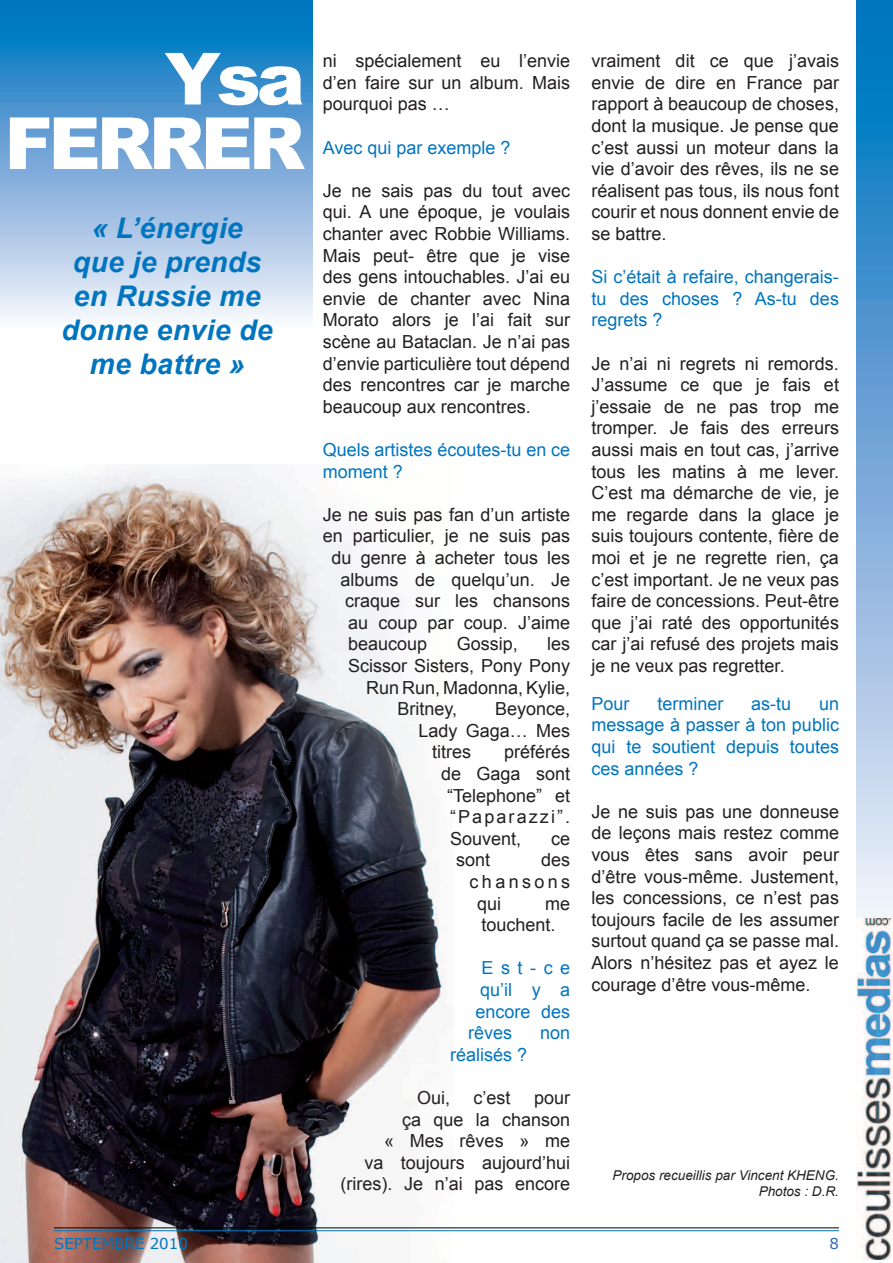
<style>
.page{position:relative;width:893px;height:1263px;background:#fff}
.page>*{position:absolute;margin:0;border:0;box-sizing:border-box;transform-origin:0 0}
.t1{font:900 72px/64.5px "Arial";letter-spacing:-.055em;color:#fff;text-align:right}
.t2{font:italic 700 28.5px/34.2px "Arial";letter-spacing:.01em;color:#0075bf;text-align:center}
.t3{font:18px/21.6px "Arial";color:#231f20;text-align:justify}
.t4{font:18px/21.6px "Arial";color:#0075bf;text-align:justify}
.t5{font:18px "Arial";letter-spacing:.115em;color:#231f20}
.t6{font:18px "Arial";letter-spacing:.19em;color:#231f20}
.t7{font:15px "Verdana";color:#0075bf}
.t8{font:15px "Verdana";color:#3369b3}
.t9{font:italic 13.5px/16.2px "Arial";color:#231f20;text-align:right}
</style>
<div class="page">
<img style="left:0;top:465px;width:454px;height:798px">
<svg style="left:0;top:0;width:312px;height:319px;background:#72abd9"></svg>
<hr style="left:54px;top:1230px;width:785px;height:1px;background:#0075bf">
<hr style="left:54px;top:1227px;width:785px;height:1px;background:#000">
<svg style="left:856px;top:0;width:37px;height:919px;background:#71abd9"></svg>
<img style="left:856px;top:919px;width:37px;height:340px">
<h1 class="t1" style="left:5px;top:44px;width:302px">Ysa<br>FERRER</h1>
<h2 class="t2" style="left:62px;top:211px;width:213px">« L’énergie<br>que je prends en Russie me donne envie de me battre »</h2>
<p class="t3" style="left:323px;top:50px;width:249px">ni spécialement eu l’envie d’en faire sur un album. Mais pourquoi pas …</p>
<p class="t4" style="left:323px;top:137px;width:189px">Avec qui par exemple ?</p>
<p class="t3" style="left:323px;top:180px;width:249px">Je ne sais pas du tout avec qui. A une époque, je voulais chanter avec Robbie Williams.<br>Mais peut- être que je vise des gens intouchables. J’ai eu envie de chanter avec Nina Morato alors je l’ai fait sur scène au Bataclan. Je n’ai pas d’envie particulière tout dépend des rencontres car je marche beaucoup aux rencontres.</p>
<p class="t4" style="left:323px;top:439px;width:249px">Quels artistes écoutes-tu en ce moment ?</p>
<p class="t3" style="left:323px;top:504px;width:249px">Je ne suis pas fan d’un artiste</p>
<p class="t3" style="left:323px;top:525px;width:249px">en particulier, je ne suis pas</p>
<p class="t3" style="left:332px;top:547px;width:240px">du genre à acheter tous les</p>
<p class="t3" style="left:341px;top:569px;width:231px">albums de quelqu’un. Je</p>
<p class="t3" style="left:345px;top:590px;width:227px">craque sur les chansons</p>
<p class="t3" style="left:348px;top:612px;width:224px">au coup par coup. J’aime</p>
<p class="t3" style="left:348px;top:633px;width:81px">beaucoup</p>
<p class="t3" style="left:457px;top:633px;width:63px">Gossip,</p>
<p class="t3" style="left:547px;top:633px;width:25px">les</p>
<p class="t3" style="left:348px;top:655px;width:224px">Scissor Sisters, Pony Pony</p>
<p class="t3" style="left:366px;top:677px;width:206px">Run Run, Madonna, Kylie,</p>
<p class="t3" style="left:398px;top:698px;width:61px">Britney,</p>
<p class="t3" style="left:495px;top:698px;width:77px">Beyonce,</p>
<p class="t3" style="left:419px;top:720px;width:153px">Lady Gaga… Mes</p>
<p class="t3" style="left:432px;top:741px;width:41px">titres</p>
<p class="t3" style="left:504px;top:741px;width:68px">préférés</p>
<p class="t3" style="left:441px;top:763px;width:131px">de Gaga sont</p>
<p class="t3" style="left:447px;top:785px;width:125px">“Telephone” et</p>
<p class="t5" style="left:450px;top:805px;width:122px">“Paparazzi”.</p>
<p class="t3" style="left:450px;top:828px;width:73px">Souvent,</p>
<p class="t3" style="left:551px;top:828px;width:21px">ce</p>
<p class="t3" style="left:456px;top:849px;width:36px">sont</p>
<p class="t3" style="left:541px;top:849px;width:31px">des</p>
<p class="t6" style="left:470px;top:870px;width:102px">chansons</p>
<p class="t3" style="left:477px;top:893px;width:26px">qui</p>
<p class="t3" style="left:482px;top:893px;width:90px;text-indent:64px">me touchent.</p>
<p class="t4" style="left:482px;top:957px;width:90px">Est-ce</p>
<p class="t4" style="left:480px;top:979px;width:92px">qu’il y a</p>
<p class="t4" style="left:476px;top:1001px;width:96px">encore des</p>
<p class="t4" style="left:468px;top:1022px;width:46px">rêves</p>
<p class="t4" style="left:540px;top:1022px;width:32px">non</p>
<p class="t4" style="left:450px;top:1044px;width:79px">réalisés ?</p>
<p class="t3" style="left:417px;top:1087px;width:35px">Oui,</p>
<p class="t3" style="left:474px;top:1087px;width:39px">c’est</p>
<p class="t3" style="left:341px;top:1087px;width:231px;text-align:right">pour<br>ça que la chanson<br>« Mes rêves » me<br>va toujours aujourd’hui (rires). Je n’ai pas encore</p>
<p class="t3" style="left:591px;top:50px;width:249px">vraiment dit ce que j’avais envie de dire en France par rapport à beaucoup de choses, dont la musique. Je pense que c’est aussi un moteur dans la vie d’avoir des rêves, ils ne se réalisent pas tous, ils nous font courir et nous donnent envie de se battre.</p>
<p class="t4" style="left:591px;top:266px;width:249px">Si c’était à refaire, changerais&shy;tu des choses ? As-tu des regrets ?</p>
<p class="t3" style="left:591px;top:353px;width:249px">Je n’ai ni regrets ni remords.<br>J’assume ce que je fais et j’essaie de ne pas trop me tromper. Je fais des erreurs aussi mais en tout cas, j’arrive tous les matins à me lever.<br>C’est ma démarche de vie, je me regarde dans la glace je suis toujours contente, fière de moi et je ne regrette rien, ça c’est important. Je ne veux pas faire de concessions. Peut-être que j’ai raté des opportunités car j’ai refusé des projets mais je ne veux pas regretter.</p>
<p class="t4" style="left:591px;top:693px;width:40px">Pour</p>
<p class="t4" style="left:657px;top:693px;width:68px">terminer</p>
<p class="t4" style="left:751px;top:693px;width:42px">as-tu</p>
<p class="t4" style="left:591px;top:693px;width:249px;text-indent:227px">un message à passer à ton public qui te soutient depuis toutes ces années ?</p>
<p class="t3" style="left:591px;top:801px;width:249px">Je ne suis pas une donneuse de leçons mais restez comme vous êtes sans avoir peur d’être vous-même. Justement, les concessions, ce n’est pas toujours facile de les assumer surtout quand ça se passe mal.<br>Alors n’hésitez pas et ayez le courage d’être vous-même.</p>
<p class="t9" style="left:613px;top:1167px;width:228px">Propos recueillis par Vincent KHENG.<br>Photos : D.R.</p>
<p class="t7" style="left:54px;top:1233px;width:135px">SEPTEMBRE 2010</p>
<p class="t8" style="left:829px;top:1233px;width:11px">8</p>
</div>
